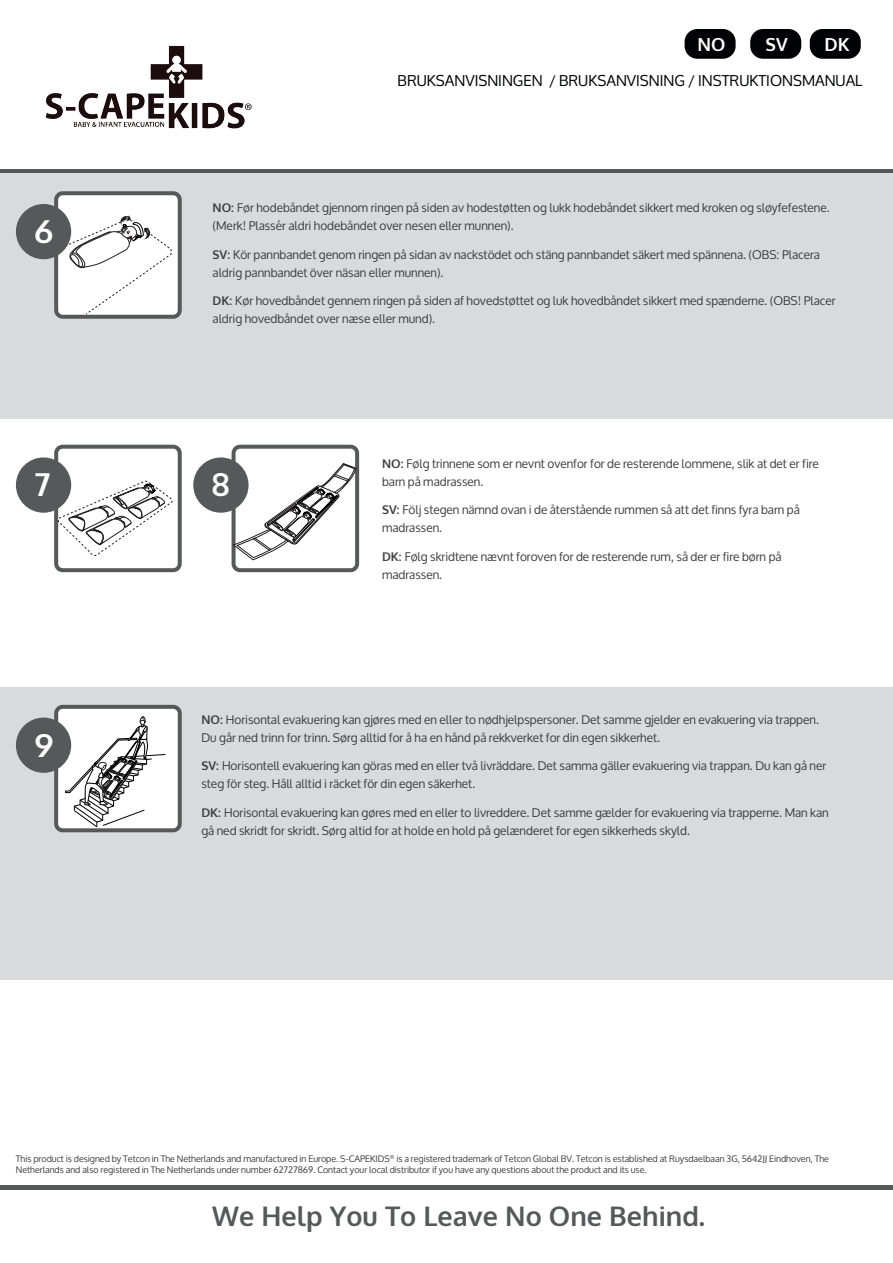
<style>
.page{position:relative;width:893px;height:1263px;background:#fff}
.page>*{position:absolute;margin:0;border:0;box-sizing:border-box;transform-origin:0 0}
.t1{font:700 31.65px "Oxygen";color:#fff}
.t2{font:700 27px "Oxygen";color:#57585a}
.t3{font:700 18px "Oxygen";color:#fff}
.t4{font:15px "Oxygen";color:#010203}
.t5{font:12px/18px "Oxygen";color:#3e3e3f}
.t6{font:9px/10.8px "Oxygen";color:#3e3e3f}
.t7{font:4.8px "Myriad Pro";color:#fff}
.s1{font-weight:700}
</style>
<div class="page">
<div style="left:0;top:169px;width:892px;height:5px;background:#57585a"></div>
<hr style="left:0;top:1185px;width:892px;height:4px;background:#57585a">
<div style="left:0;top:173px;width:892px;height:246px;background:#d9dadc"></div>
<div style="left:56px;top:193px;width:124px;height:124px;background:#fff;border-radius:7px"></div>
<div style="left:54px;top:191px;width:128px;height:128px;border:4px solid #57585a;border-radius:7px"></div>
<div style="left:0;top:687px;width:892px;height:293px;background:#d9dadc"></div>
<div style="left:56px;top:707px;width:124px;height:123px;background:#fff;border-radius:7px"></div>
<div style="left:54px;top:705px;width:128px;height:127px;border:4px solid #57585a;border-radius:7px"></div>
<div style="left:54px;top:445px;width:128px;height:127px;border:4px solid #57585a;border-radius:7px"></div>
<div style="left:231px;top:445px;width:128px;height:127px;border:4px solid #57585a;border-radius:7px"></div>
<div style="left:193px;top:457px;width:55px;height:56px;background:#57585a;border-radius:50%"></div>
<div style="left:16px;top:204px;width:55px;height:55px;background:#57585a;border-radius:50%"></div>
<svg style="left:233px;top:463px;width:123px;height:97px"></svg>
<svg style="left:58px;top:481px;width:115px;height:75px"></svg>
<div style="left:16px;top:457px;width:55px;height:56px;background:#57585a;border-radius:50%"></div>
<svg style="left:65px;top:716px;width:101px;height:111px"></svg>
<div style="left:16px;top:718px;width:55px;height:55px;background:#57585a;border-radius:50%"></div>
<img style="left:45px;top:45px;width:200px;height:84px">
<svg style="left:245px;top:103px;width:7px;height:7px"></svg>
<div style="left:809px;top:29px;width:51px;height:30px;background:#010203;border-radius:13px"></div>
<div style="left:750px;top:29px;width:51px;height:30px;background:#010203;border-radius:13px"></div>
<div style="left:684px;top:29px;width:51px;height:30px;background:#010203;border-radius:13px"></div>
<svg style="left:58px;top:215px;width:114px;height:99px"></svg>
<h1 class="t1" style="left:34px;top:212px;width:20px">6</h1>
<p class="t7" style="left:126px;top:215px;width:4px">2</p>
<h1 class="t1" style="left:34px;top:465px;width:18px">7</h1>
<h1 class="t1" style="left:34px;top:725px;width:20px">9</h1>
<h3 class="t3" style="left:697px;top:33px;width:29px">NO</h3>
<h3 class="t3" style="left:765px;top:33px;width:24px">SV</h3>
<h3 class="t3" style="left:824px;top:33px;width:27px">DK</h3>
<p class="t4" style="left:397px;top:72px;width:466px">BRUKSANVISNINGEN / BRUKSANVISNING / INSTRUKTIONSMANUAL</p>
<p class="t5" style="left:213px;top:199px;width:618px"><span class="s1">NO:</span> Før hodebåndet gjennom ringen på siden av hodestøtten og lukk hodebåndet sikkert med kroken og sløyfefestene. (Merk! Plassér aldri hodebåndet over nesen eller munnen).</p>
<p class="t5" style="left:213px;top:246px;width:609px"><span class="s1">SV:</span> Kör pannbandet genom ringen på sidan av nackstödet och stäng pannbandet säkert med spännena. (OBS: Placera aldrig pannbandet över näsan eller munnen).</p>
<p class="t5" style="left:213px;top:292px;width:624px"><span class="s1">DK:</span> Kør hovedbåndet gennem ringen på siden af hovedstøttet og luk hovedbåndet sikkert med spænderne. (OBS! Placer aldrig hovedbåndet over næse eller mund).</p>
<h1 class="t1" style="left:212px;top:465px;width:19px">8</h1>
<p class="t5" style="left:382px;top:455px;width:438px"><span class="s1">NO:</span> Følg trinnene som er nevnt ovenfor for de resterende lommene, slik at det er fire barn på madrassen.</p>
<p class="t5" style="left:382px;top:501px;width:419px"><span class="s1">SV:</span> Följ stegen nämnd ovan i de återstående rummen så att det finns fyra barn på madrassen.</p>
<p class="t5" style="left:382px;top:548px;width:401px"><span class="s1">DK:</span> Følg skridtene nævnt foroven for de resterende rum, så der er fire børn på madrassen.</p>
<p class="t5" style="left:201px;top:710px;width:619px"><span class="s1">NO:</span> Horisontal evakuering kan gjøres med en eller to nødhjelpspersoner. Det samme gjelder en evakuering via trappen.<br>Du går ned trinn for trinn. Sørg alltid for å ha en hånd på rekkverket for din egen sikkerhet.</p>
<p class="t5" style="left:201px;top:757px;width:626px"><span class="s1">SV:</span> Horisontell evakuering kan göras med en eller två livräddare. Det samma gäller evakuering via trappan. Du kan gå ner steg för steg. Håll alltid i räcket för din egen säkerhet.</p>
<p class="t5" style="left:201px;top:803px;width:629px"><span class="s1">DK:</span> Horisontal evakuering kan gøres med en eller to livreddere. Det samme gælder for evakuering via trapperne. Man kan gå ned skridt for skridt. Sørg altid for at holde en hold på gelænderet for egen sikkerheds skyld.</p>
<p class="t6" style="left:16px;top:1154px;width:814px">This product is designed by Tetcon in The Netherlands and manufactured in Europe. S-CAPEKIDS<sup>®</sup> is a registered trademark of Tetcon Global BV. Tetcon is established at Ruysdaelbaan 3G, 5642JJ Eindhoven, The<br>Netherlands and also registered in The Netherlands under number 62727869. Contact your local distributor if you have any questions about the product and its use.</p>
<h2 class="t2" style="left:212px;top:1200px;width:494px">We Help You To Leave No One Behind.</h2>
</div>
